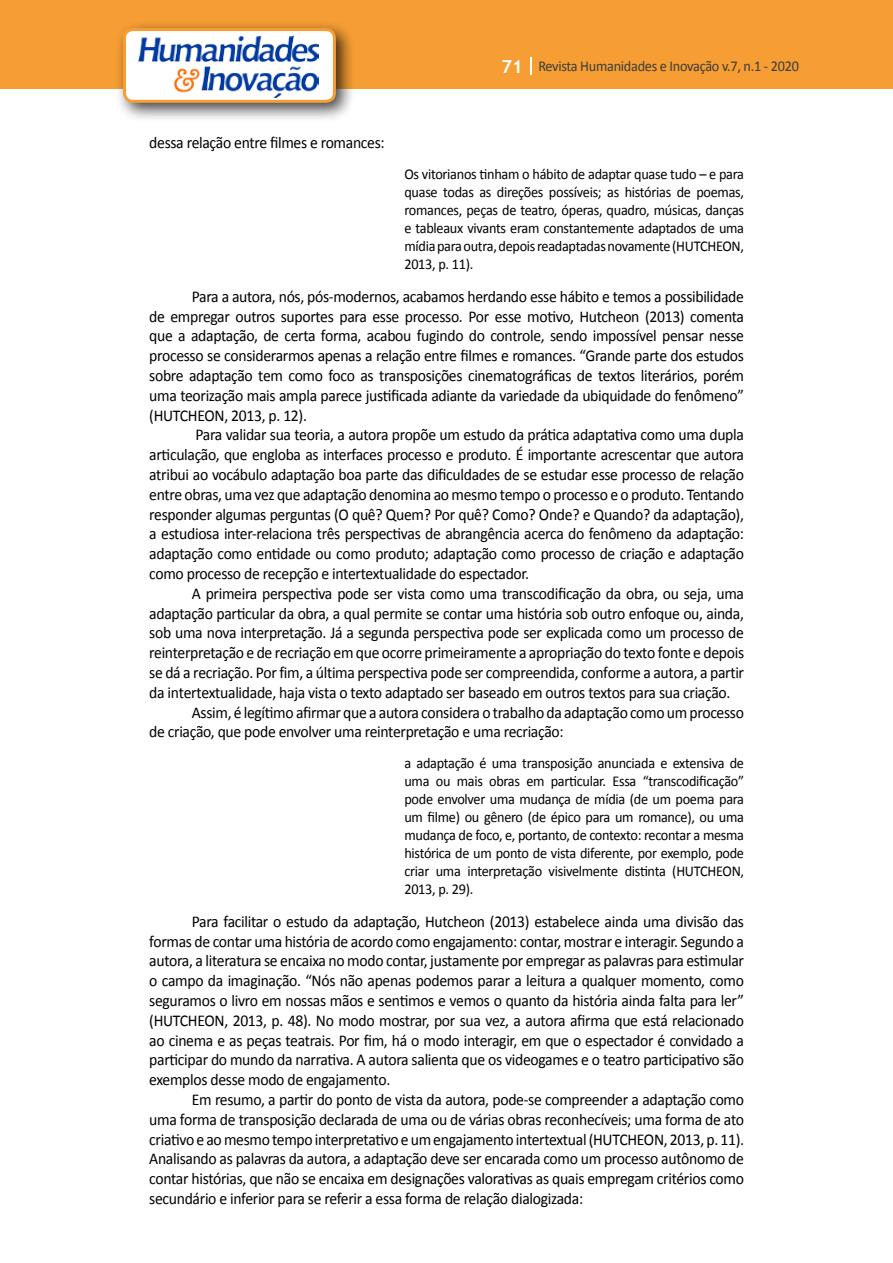
<style>
.page{position:relative;width:893px;height:1263px;background:#fff}
.page>*{position:absolute;margin:0;border:0;box-sizing:border-box;transform-origin:0 0}
.t1{font:16.5px/19.8px "Calibri";letter-spacing:-.02em;color:#000;text-align:justify;scale:.95 1}
.t2{font:15px/18px "Calibri";letter-spacing:-.02em;color:#000;text-align:justify;scale:.95 1}
.t3{font:15px "Calibri";letter-spacing:-.02em;color:#3c3c3b;scale:.95 1}
.s1{font-family:"Trebuchet MS";font-weight:700;font-size:18px;color:#fff}
</style>
<div class="page">
<div style="left:0;top:0;width:893px;height:88px;background:#f69e34"></div>
<svg style="left:530px;top:57px;width:2px;height:18px"></svg>
<div style="left:115px;top:20px;width:241px;height:103px;background:#000;opacity:.75"></div>
<div style="left:125px;top:30px;width:209px;height:71px;background:#fff;border-radius:9px"></div>
<img style="left:138px;top:35px;width:181px;height:62px">
<div style="left:123px;top:28px;width:213px;height:75px;border:3px solid #f69e34;border-radius:9px"></div>
<p class="t1" style="left:149px;top:133px;width:249px">dessa relação entre filmes e romances:</p>
<p class="t3" style="left:501px;top:57px;width:315px"><span class="s1">71</span> Revista Humanidades e Inovação v.7, n.1 - 2020</p>
<p class="t2" style="left:404px;top:165px;width:359px">Os vitorianos tinham o hábito de adaptar quase tudo – e para quase todas as direções possíveis; as histórias de poemas, romances, peças de teatro, óperas, quadro, músicas, danças e tableaux vivants eram constantemente adaptados de uma mídia para outra, depois readaptadas novamente (HUTCHEON, 2013, p. 11).</p>
<p class="t1" style="left:149px;top:286px;width:628px;text-indent:43px">Para a autora, nós, pós-modernos, acabamos herdando esse hábito e temos a possibilidade de empregar outros suportes para esse processo. Por esse motivo, Hutcheon (2013) comenta que a adaptação, de certa forma, acabou fugindo do controle, sendo impossível pensar nesse processo se considerarmos apenas a relação entre filmes e romances. “Grande parte dos estudos sobre adaptação tem como foco as transposições cinematográficas de textos literários, porém uma teorização mais ampla parece justificada adiante da variedade da ubiquidade do fenômeno” (HUTCHEON, 2013, p. 12).</p>
<p class="t1" style="left:149px;top:425px;width:628px;text-indent:46px">Para validar sua teoria, a autora propõe um estudo da prática adaptativa como uma dupla articulação, que engloba as interfaces processo e produto. É importante acrescentar que autora atribui ao vocábulo adaptação boa parte das dificuldades de se estudar esse processo de relação entre obras, uma vez que adaptação denomina ao mesmo tempo o processo e o produto. Tentando responder algumas perguntas (O quê? Quem? Por quê? Como? Onde? e Quando? da adaptação), a estudiosa inter-relaciona três perspectivas de abrangência acerca do fenômeno da adaptação: adaptação como entidade ou como produto; adaptação como processo de criação e adaptação como processo de recepção e intertextualidade do espectador.</p>
<p class="t1" style="left:192px;top:583px;width:583px">A primeira perspectiva pode ser vista como uma transcodificação da obra, ou seja, uma</p>
<p class="t1" style="left:149px;top:603px;width:627px">adaptação particular da obra, a qual permite se contar uma história sob outro enfoque ou, ainda,</p>
<p class="t1" style="left:149px;top:623px;width:628px">sob uma nova interpretação. Já a segunda perspectiva pode ser explicada como um processo de</p>
<p class="t1" style="left:149px;top:643px;width:628px">reinterpretação e de recriação em que ocorre primeiramente a apropriação do texto fonte e depois</p>
<p class="t1" style="left:149px;top:663px;width:628px">se dá a recriação. Por fim, a última perspectiva pode ser compreendida, conforme a autora, a partir</p>
<p class="t1" style="left:149px;top:682px;width:613px">da intertextualidade, haja vista o texto adaptado ser baseado em outros textos para sua criação.</p>
<p class="t1" style="left:192px;top:702px;width:583px">Assim, é legítimo afirmar que a autora considera o trabalho da adaptação como um processo</p>
<p class="t1" style="left:149px;top:722px;width:438px">de criação, que pode envolver uma reinterpretação e uma recriação:</p>
<p class="t2" style="left:404px;top:754px;width:359px">a adaptação é uma transposição anunciada e extensiva de uma ou mais obras em particular. Essa “transcodificação” pode envolver uma mudança de mídia (de um poema para um filme) ou gênero (de épico para um romance), ou uma mudança de foco, e, portanto, de contexto: recontar a mesma histórica de um ponto de vista diferente, por exemplo, pode criar uma interpretação visivelmente distinta (HUTCHEON, 2013, p. 29).</p>
<p class="t1" style="left:149px;top:911px;width:628px;text-indent:43px">Para facilitar o estudo da adaptação, Hutcheon (2013) estabelece ainda uma divisão das formas de contar uma história de acordo como engajamento: contar, mostrar e interagir. Segundo a autora, a literatura se encaixa no modo contar, justamente por empregar as palavras para estimular o campo da imaginação. “Nós não apenas podemos parar a leitura a qualquer momento, como seguramos o livro em nossas mãos e sentimos e vemos o quanto da história ainda falta para ler” (HUTCHEON, 2013, p. 48). No modo mostrar, por sua vez, a autora afirma que está relacionado ao cinema e as peças teatrais. Por fim, há o modo interagir, em que o espectador é convidado a participar do mundo da narrativa. A autora salienta que os videogames e o teatro participativo são exemplos desse modo de engajamento.</p>
<p class="t1" style="left:149px;top:1090px;width:628px;text-indent:43px">Em resumo, a partir do ponto de vista da autora, pode-se compreender a adaptação como uma forma de transposição declarada de uma ou de várias obras reconhecíveis; uma forma de ato criativo e ao mesmo tempo interpretativo e um engajamento intertextual (HUTCHEON, 2013, p. 11).<br>Analisando as palavras da autora, a adaptação deve ser encarada como um processo autônomo de contar histórias, que não se encaixa em designações valorativas as quais empregam critérios como secundário e inferior para se referir a essa forma de relação dialogizada:</p>
</div>
